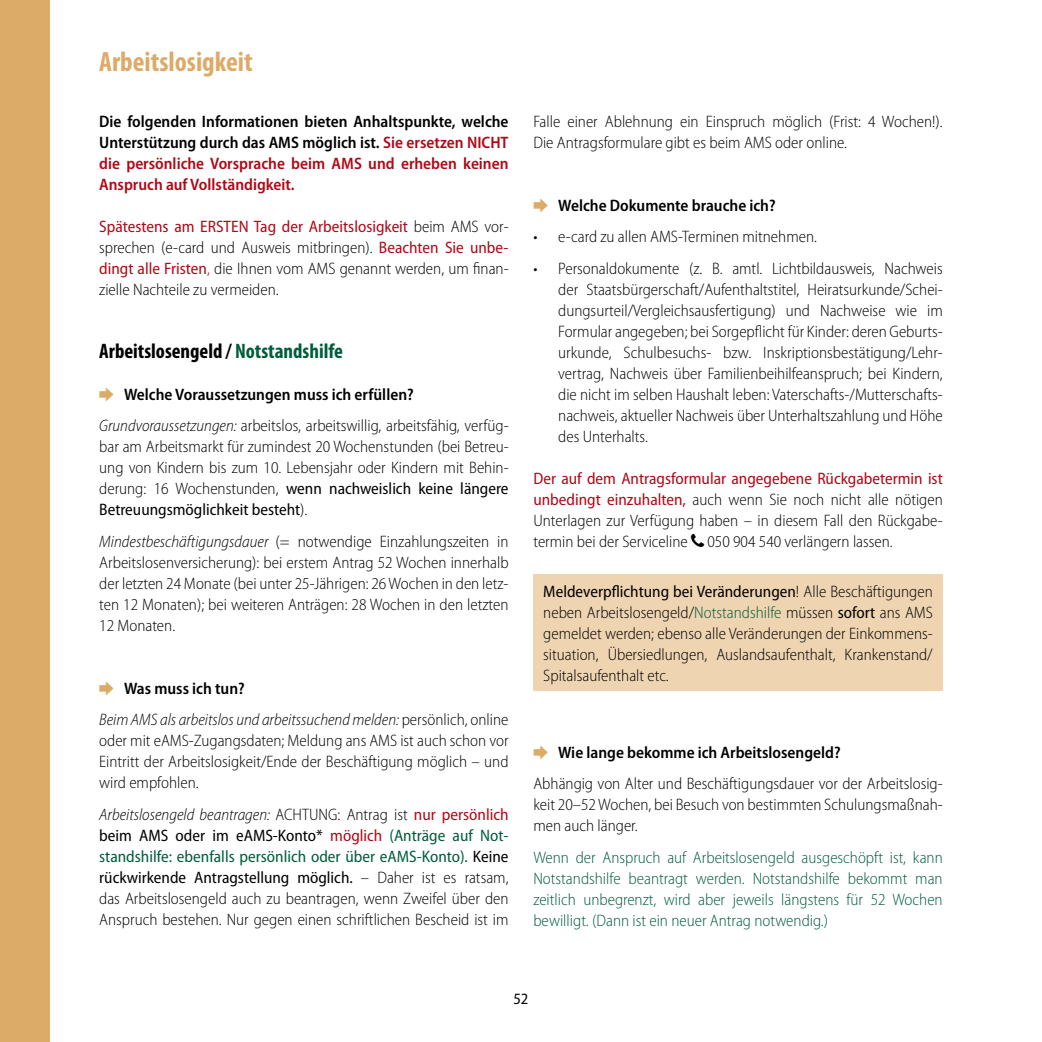
<style>
.page{position:relative;width:1042px;height:1042px;background:#fff}
.page>*{position:absolute;margin:0;border:0;box-sizing:border-box;transform-origin:0 0}
.t1{font:700 condensed 28px "Myriad Pro";color:#ddab68}
.t2{font:700 condensed 21px "Myriad Pro";color:#000}
.t3{font:300 semi-condensed 16.62px/21px "Myriad Pro";color:#000;text-align:justify}
.t4{font:300 semi-condensed 16.62px/21px "Myriad Pro";color:#005d3a;text-align:justify}
.t5{font:600 semi-condensed 16.62px/21px "Myriad Pro";color:#af0917;text-align:justify}
.t6{font:italic 300 semi-condensed 16.62px/31.5px "Myriad Pro";color:#000}
.t7{font:600 semi-condensed 16.62px "Myriad Pro";color:#000}
.t8{font:semi-condensed 15.75px "Myriad Pro";color:#000}
.s1{color:#000}
.s2{font-weight:400;color:#af0917}
.s3{color:#af0917}
.s4{color:#005d3a}
.s5{font-weight:600}
.s6{font-style:italic}
.s7{font-weight:400}
.s8{font-weight:600;font-style:normal}
.s9{font-style:normal}
.s10{font-weight:400;color:#005d3a}
</style>
<div class="page">
<div style="left:0;top:0;width:50px;height:1042px;background:#ddab68"></div>
<div style="left:533px;top:575px;width:410px;height:116px;background:#efd4b2"></div>
<h1 class="t1" style="left:99px;top:44px;width:155px">Arbeitslosigkeit</h1>
<p class="t5" style="left:99px;top:111px;width:411px"><span class="s1">Die folgenden Informationen bieten Anhaltspunkte, welche Unterstützung durch das AMS möglich ist.</span> Sie ersetzen NICHT die persönliche Vorsprache beim AMS und erheben keinen Anspruch auf Vollständigkeit.</p>
<p class="t3" style="left:99px;top:216px;width:411px"><span class="s2">Spätestens am ERSTEN Tag der Arbeitslosigkeit</span> beim AMS vor&shy;sprechen (e-card und Ausweis mitbringen). <span class="s2">Beachten Sie unbe&shy;dingt alle Fristen</span><span class="s3">,</span> die Ihnen vom AMS genannt werden, um finan&shy;zielle Nachteile zu vermeiden.</p>
<p class="t2" style="left:99px;top:337px;width:245px">Arbeitslosengeld / <span class="s4">Notstandshilfe</span></p>
<p class="t3" style="left:99px;top:379px;width:411px;line-height:31.5px;text-indent:25px"><span class="s5">Welche Voraussetzungen muss ich erfüllen?<br></span><span class="s6">Grundvoraussetzungen:</span> arbeitslos, arbeitswillig, arbeitsfähig, verfüg-</p>
<p class="t3" style="left:99px;top:436px;width:411px">bar am Arbeitsmarkt für zumindest 20 Wochenstunden (bei Betreu&shy;ung von Kindern bis zum 10. Lebensjahr oder Kindern mit Behin&shy;derung: 16 Wochenstunden, <span class="s7">wenn nachweislich keine längere Betreuungsmöglichkeit besteht</span>).</p>
<p class="t3" style="left:99px;top:531px;width:411px"><span class="s6">Mindestbeschäftigungsdauer</span> (= notwendige Einzahlungszeiten in Arbeitslosenversicherung): bei erstem Antrag 52 Wochen innerhalb der letzten 24 Monate (bei unter 25-Jährigen: 26 Wochen in den letz&shy;ten 12 Monaten); bei weiteren Anträgen: 28 Wochen in den letzten 12 Monaten.</p>
<p class="t6" style="left:99px;top:673px;width:411px;text-indent:25px"><span class="s8">Was muss ich tun?<br></span>Beim AMS als arbeitslos und arbeitssuchend melden: <span class="s9">persönlich, online</span></p>
<p class="t3" style="left:99px;top:730px;width:411px">oder mit eAMS-Zugangsdaten; Meldung ans AMS ist auch schon vor Eintritt der Arbeitslosigkeit/Ende der Beschäftigung möglich – und wird empfohlen.</p>
<p class="t3" style="left:99px;top:804px;width:411px"><span class="s6">Arbeitslosengeld beantragen:</span> ACHTUNG: Antrag ist <span class="s2">nur persönlich </span><span class="s7">beim AMS oder im eAMS-Konto*</span> <span class="s2">möglich</span> <span class="s10">(Anträge auf Not&shy;standshilfe: ebenfalls persönlich oder über eAMS-Konto).</span> <span class="s7">Keine rückwirkende Antragstellung möglich.</span> – Daher ist es ratsam, das Arbeitslosengeld auch zu beantragen, wenn Zweifel über den Anspruch bestehen. Nur gegen einen schriftlichen Bescheid ist im</p>
<p class="t3" style="left:533px;top:111px;width:411px">Falle einer Ablehnung ein Einspruch möglich (Frist: 4 Wochen!).<br>Die Antragsformulare gibt es beim AMS oder online.</p>
<p class="t7" style="left:558px;top:196px;width:219px">Welche Dokumente brauche ich?</p>
<p class="t3" style="left:533px;top:226px;width:285px">• e-card zu allen AMS-Terminen mitnehmen.</p>
<p class="t3" style="left:558px;top:258px;width:386px;text-indent:-25px">• Personaldokumente (z. B. amtl. Lichtbildausweis, Nachweis der Staatsbürgerschaft/Aufenthaltstitel, Heiratsurkunde/Schei&shy;dungsurteil/Vergleichsausfertigung) und Nachweise wie im Formular angegeben; bei Sorgepflicht für Kinder: deren Geburts&shy;urkunde, Schulbesuchs- bzw. Inskriptionsbestätigung/Lehr&shy;vertrag, Nachweis über Familienbeihilfeanspruch; bei Kindern, die nicht im selben Haushalt leben: Vaterschafts-/Mutterschafts&shy;nachweis, aktueller Nachweis über Unterhaltszahlung und Höhe des Unterhalts.</p>
<p class="t3" style="left:533px;top:468px;width:411px"><span class="s2">Der auf dem Antragsformular angegebene Rückgabetermin ist unbedingt einzuhalten,</span> auch wenn Sie noch nicht alle nötigen Unterlagen zur Verfügung haben – in diesem Fall den Rückgabe&shy;termin bei der Serviceline 050 904 540 verlängern lassen.</p>
<p class="t3" style="left:543px;top:581px;width:391px"><span class="s7">Meldeverpflichtung bei Veränderungen</span>! Alle Beschäftigungen neben Arbeitslosengeld/<span class="s4">Notstandshilfe</span> müssen <span class="s7">sofort</span> ans AMS gemeldet werden; ebenso alle Veränderungen der Einkommens&shy;situation, Übersiedlungen, Auslandsaufenthalt, Krankenstand/ Spitalsaufenthalt etc.</p>
<p class="t7" style="left:558px;top:743px;width:284px">Wie lange bekomme ich Arbeitslosengeld?</p>
<p class="t3" style="left:533px;top:773px;width:411px">Abhängig von Alter und Beschäftigungsdauer vor der Arbeitslosig&shy;keit 20–52 Wochen, bei Besuch von bestimmten Schulungsmaßnah&shy;men auch länger.</p>
<p class="t4" style="left:533px;top:847px;width:411px">Wenn der Anspruch auf Arbeitslosengeld ausgeschöpft ist, kann Notstandshilfe beantragt werden. Notstandshilfe bekommt man zeitlich unbegrenzt, wird aber jeweils längstens für 52 Wochen bewilligt. (Dann ist ein neuer Antrag notwendig.)</p>
<p class="t8" style="left:513px;top:990px;width:16px">52</p>
</div>
